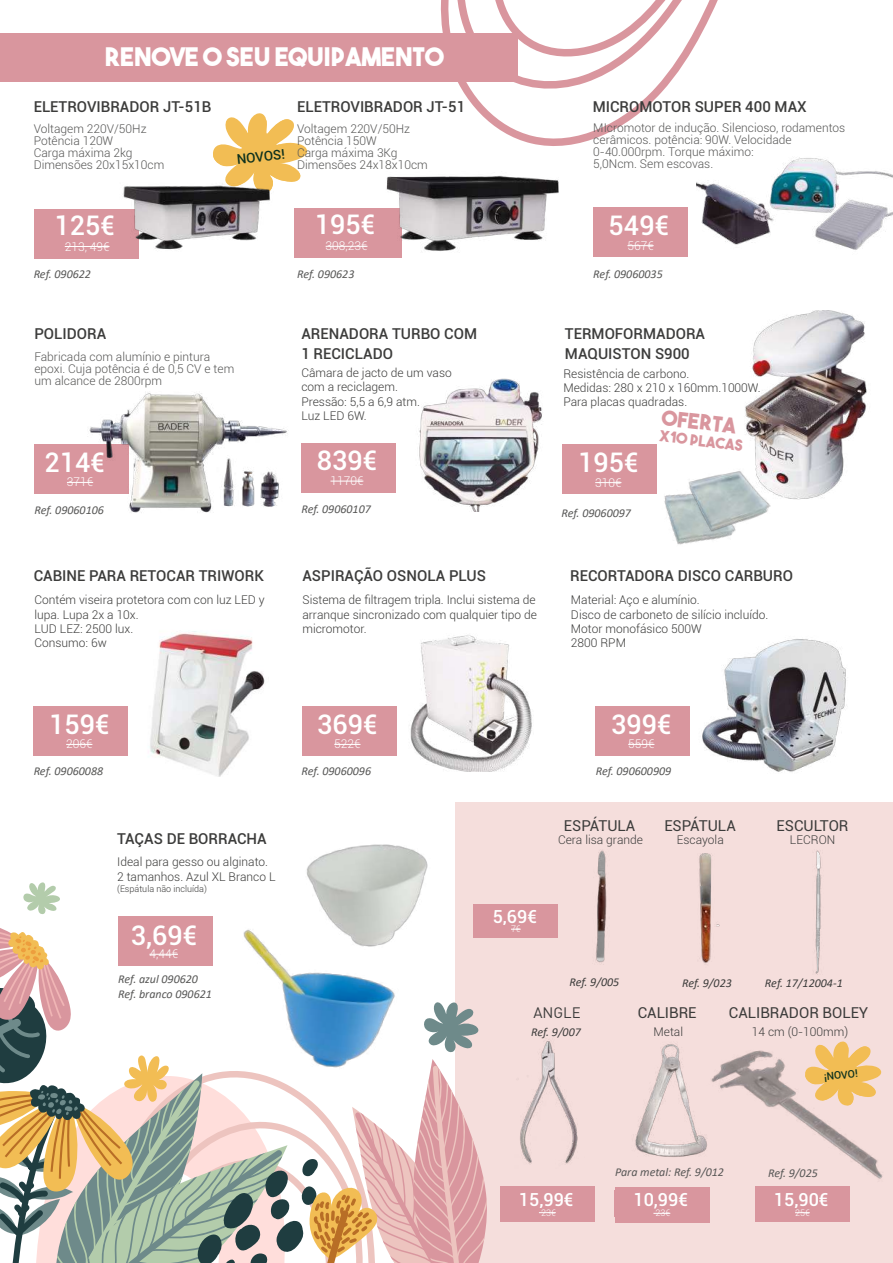
<style>
.page{position:relative;width:893px;height:1263px;background:#fff}
.page>*{position:absolute;margin:0;border:0;box-sizing:border-box;transform-origin:0 0}
.t1{font:500 27px "Roboto";color:#fff}
.t2{font:25.5px "The Bold Font";color:#fff}
.t3{font:21px "The Bold Font";color:#d9969e}
.t4{font:500 18px "Roboto";color:#fff}
.t5{font:500 15px/19.5px "Roboto";color:#3c3c3b}
.t6{font:15px "Roboto";color:#3c3c3b}
.t7{font:15px "The Bold Font";color:#d9969e}
.t8{font:15px "DIN Pro";color:#3c3c3b}
.t9{font:500 13.5px "Roboto";color:#0f321d}
.t10{font:300 12px/14.4px "Roboto";color:#3c3c3b}
.t11{font:300 12px/12px "Roboto";color:#575756}
.t12{font:italic 12px/15px "Calibri";color:#575756}
.t13{font:300 12px "Roboto";color:#fff}
.t14{font:italic 12px "Calibri";color:#3c3c3b}
.t15{font:italic 12px "Calibri";color:#585756}
.t16{font:500 10.5px "Roboto";color:#0f321d}
.t17{font:300 9px "Roboto";color:#3c3c3b}
.t18{font:300 9px "Roboto";color:#fff}
</style>
<div class="page">
<svg style="left:431px;top:0;width:287px;height:145px"></svg>
<div style="left:455px;top:803px;width:438px;height:460px;background:#f5dedc"></div>
<img style="left:745px;top:310px;width:122px;height:190px">
<div style="left:301px;top:443px;width:95px;height:49px;background:#d9969e"></div>
<hr style="left:330px;top:481px;width:33px;height:1px;background:#fff">
<div style="left:34px;top:444px;width:95px;height:50px;background:#d9969e"></div>
<svg style="left:67px;top:482px;width:20px;height:1px"></svg>
<div style="left:563px;top:444px;width:94px;height:50px;background:#d9969e"></div>
<svg style="left:595px;top:482px;width:26px;height:1px"></svg>
<div style="left:302px;top:706px;width:94px;height:50px;background:#d9969e"></div>
<svg style="left:334px;top:744px;width:27px;height:1px"></svg>
<div style="left:34px;top:706px;width:94px;height:50px;background:#d9969e"></div>
<svg style="left:66px;top:744px;width:26px;height:1px"></svg>
<img style="left:664px;top:494px;width:64px;height:51px">
<img style="left:686px;top:466px;width:86px;height:70px">
<div style="left:593px;top:207px;width:95px;height:50px;background:#d9969e"></div>
<svg style="left:627px;top:245px;width:27px;height:1px"></svg>
<div style="left:294px;top:208px;width:108px;height:50px;background:#d9969e"></div>
<hr style="left:326px;top:246px;width:41px;height:1px;background:#fff">
<div style="left:34px;top:209px;width:105px;height:49px;background:#d9969e"></div>
<hr style="left:65px;top:246px;width:45px;height:1px;background:#fff">
<div style="left:596px;top:706px;width:94px;height:50px;background:#d9969e"></div>
<svg style="left:628px;top:744px;width:26px;height:1px"></svg>
<div style="left:0;top:33px;width:518px;height:48px;background:#d9969e"></div>
<img style="left:386px;top:145px;width:182px;height:106px">
<img style="left:87px;top:393px;width:200px;height:120px">
<img style="left:419px;top:378px;width:123px;height:134px">
<img style="left:696px;top:139px;width:197px;height:111px">
<img style="left:150px;top:631px;width:115px;height:146px">
<img style="left:410px;top:635px;width:122px;height:137px">
<img style="left:702px;top:639px;width:144px;height:133px">
<img style="left:520px;top:1041px;width:58px;height:123px">
<img style="left:635px;top:1044px;width:62px;height:113px">
<img style="left:595px;top:850px;width:12px;height:113px">
<div style="left:500px;top:1186px;width:95px;height:36px;background:#d9969e"></div>
<svg style="left:539px;top:1212px;width:17px;height:1px"></svg>
<div style="left:615px;top:1187px;width:94px;height:36px;background:#d9969e"></div>
<div style="left:614px;top:1190px;width:93px;height:19px;background:#d9969e"></div>
<div style="left:614px;top:1209px;width:95px;height:8px;background:#d9969e"></div>
<svg style="left:653px;top:1213px;width:17px;height:1px"></svg>
<img style="left:699px;top:853px;width:21px;height:110px">
<div style="left:755px;top:1186px;width:95px;height:36px;background:#d9969e"></div>
<div style="left:473px;top:904px;width:84px;height:34px;background:#d9969e"></div>
<img style="left:306px;top:844px;width:122px;height:38px">
<svg style="left:0;top:882px;width:487px;height:381px"></svg>
<svg style="left:213px;top:113px;width:94px;height:69px"></svg>
<img style="left:113px;top:153px;width:160px;height:106px">
<img style="left:815px;top:850px;width:6px;height:125px">
<img style="left:697px;top:1041px;width:186px;height:177px">
<h2 class="t2" style="left:105px;top:40px;width:341px">RENOVE O SEU EQUIPAMENTO</h2>
<p class="t5" style="left:34px;top:97px;width:179px">ELETROVIBRADOR JT-51B</p>
<p class="t11" style="left:34px;top:122px;width:132px">Voltagem 220V/50Hz<br>Potência 120W<br>Carga máxima 2kg<br>Dimensões 20x15x10cm</p>
<p class="t9" style="left:236px;top:150px;width:50px;rotate:-6deg">NOVOS!</p>
<p class="t5" style="left:297px;top:97px;width:170px">ELETROVIBRADOR JT-51</p>
<p class="t11" style="left:297px;top:122px;width:132px">Voltagem 220V/50Hz<br>Potência 150W<br>Carga máxima 3Kg<br>Dimensões 24x18x10cm</p>
<p class="t5" style="left:593px;top:97px;width:216px">MICROMOTOR SUPER 400 MAX</p>
<p class="t11" style="left:593px;top:121px;width:254px">MIcromotor de indução. Silencioso, rodamentos cerâmicos. potência: 90W. Velocidade 0-40.000rpm. Torque máximo:<br>5,0Ncm. Sem escovas.</p>
<h1 class="t1" style="left:54px;top:207px;width:62px">125€</h1>
<p class="t13" style="left:65px;top:238px;width:46px">213, 49€</p>
<h1 class="t1" style="left:315px;top:206px;width:62px">195€</h1>
<p class="t13" style="left:326px;top:238px;width:43px">308,23€</p>
<h1 class="t1" style="left:609px;top:206px;width:62px">549€</h1>
<p class="t13" style="left:627px;top:237px;width:28px">567€</p>
<p class="t12" style="left:34px;top:266px;width:59px">Ref. 090622</p>
<p class="t12" style="left:297px;top:266px;width:59px">Ref. 090623</p>
<p class="t12" style="left:593px;top:266px;width:71px">Ref. 09060035</p>
<p class="t5" style="left:34px;top:323px;width:73px">POLIDORA</p>
<p class="t11" style="left:34px;top:350px;width:201px">Fabricada com alumínio e pintura epoxi. Cuja potência é de 0,5 CV e tem um alcance de 2800rpm</p>
<h1 class="t1" style="left:44px;top:443px;width:62px">214€</h1>
<p class="t13" style="left:67px;top:474px;width:28px">371€</p>
<p class="t5" style="left:301px;top:323px;width:177px">ARENADORA TURBO COM<br>1 RECICLADO</p>
<p class="t10" style="left:301px;top:365px;width:152px">Câmara de jacto de um vaso com a reciclagem.<br>Pressão: 5,5 a 6,9 atm.<br>Luz LED 6W.</p>
<h1 class="t1" style="left:317px;top:442px;width:62px">839€</h1>
<p class="t13" style="left:330px;top:472px;width:34px">1170€</p>
<p class="t5" style="left:565px;top:324px;width:142px">TERMOFORMADORA<br>MAQUISTON S900</p>
<p class="t10" style="left:563px;top:366px;width:199px">Resistência de carbono.<br>Medidas: 280 x 210 x 160mm.1000W.<br>Para placas quadradas.</p>
<h3 class="t3" style="left:664px;top:404px;width:76px;rotate:7deg">oferta</h3>
<p class="t7" style="left:661px;top:426px;width:85px;rotate:7deg">x10 placas</p>
<h1 class="t1" style="left:578px;top:443px;width:62px">195€</h1>
<p class="t13" style="left:595px;top:474px;width:28px">310€</p>
<p class="t12" style="left:34px;top:502px;width:71px">Ref. 09060106</p>
<p class="t12" style="left:301px;top:501px;width:71px">Ref. 09060107</p>
<p class="t12" style="left:561px;top:505px;width:71px">Ref. 09060097</p>
<p class="t5" style="left:34px;top:566px;width:232px">CABINE PARA RETOCAR TRIWORK</p>
<p class="t10" style="left:34px;top:592px;width:232px">Contém viseira protetora com con luz LED y lupa. Lupa 2x a 10x.<br>LUD LEZ: 2500 lux.<br>Consumo: 6w</p>
<p class="t5" style="left:302px;top:566px;width:185px">ASPIRAÇÃO OSNOLA PLUS</p>
<p class="t10" style="left:302px;top:592px;width:236px;text-align:justify">Sistema de filtragem tripla. Inclui sistema de arranque sincronizado com qualquier tipo de micromotor.</p>
<p class="t5" style="left:570px;top:566px;width:224px">RECORTADORA DISCO CARBURO</p>
<p class="t10" style="left:571px;top:592px;width:199px">Material: Aço e alumínio.<br>Disco de carboneto de silício incluído.<br>Motor monofásico 500W<br>2800 RPM</p>
<h1 class="t1" style="left:49px;top:705px;width:62px">159€</h1>
<p class="t13" style="left:66px;top:736px;width:28px">206€</p>
<p class="t12" style="left:34px;top:763px;width:71px">Ref. 09060088</p>
<p class="t5" style="left:117px;top:829px;width:151px">TAÇAS DE BORRACHA</p>
<p class="t10" style="left:117px;top:854px;width:160px">Ideal para gesso ou alginato.<br>2 tamanhos. Azul XL Branco L</p>
<p class="t17" style="left:117px;top:882px;width:91px">(Espátula não incluída)</p>
<h1 class="t1" style="left:131px;top:916px;width:68px">3,69€</h1>
<p class="t13" style="left:149px;top:946px;width:30px">4,44€</p>
<p class="t12" style="left:118px;top:971px;width:95px">Ref. azul 090620<br>Ref. branco 090621</p>
<h1 class="t1" style="left:317px;top:705px;width:62px">369€</h1>
<p class="t13" style="left:334px;top:736px;width:28px">522€</p>
<p class="t12" style="left:302px;top:763px;width:71px">Ref. 09060096</p>
<h1 class="t1" style="left:611px;top:705px;width:62px">399€</h1>
<p class="t13" style="left:628px;top:736px;width:28px">559€</p>
<p class="t12" style="left:596px;top:763px;width:77px">Ref. 090600909</p>
<p class="t6" style="left:564px;top:815px;width:73px">ESPÁTULA</p>
<p class="t10" style="left:558px;top:832px;width:87px">Cera lisa grande</p>
<p class="t6" style="left:664px;top:815px;width:73px">ESPÁTULA</p>
<p class="t10" style="left:677px;top:832px;width:48px">Escayola</p>
<p class="t6" style="left:777px;top:815px;width:73px">ESCULTOR</p>
<p class="t10" style="left:790px;top:832px;width:47px">LECRON</p>
<h3 class="t4" style="left:493px;top:904px;width:46px">5,69€</h3>
<p class="t18" style="left:511px;top:923px;width:11px">7€</p>
<p class="t14" style="left:569px;top:974px;width:51px">Ref. 9/005</p>
<p class="t14" style="left:682px;top:975px;width:51px">Ref. 9/023</p>
<p class="t14" style="left:765px;top:974px;width:79px">Ref. 17/12004-1</p>
<p class="t8" style="left:533px;top:1002px;width:49px">ANGLE</p>
<p class="t6" style="left:638px;top:1002px;width:60px">CALIBRE</p>
<p class="t10" style="left:654px;top:1024px;width:31px">Metal</p>
<p class="t14" style="left:531px;top:1023px;width:51px">Ref. 9/007</p>
<p class="t6" style="left:729px;top:1002px;width:141px">CALIBRADOR BOLEY</p>
<p class="t10" style="left:752px;top:1024px;width:98px">14 cm (0-100mm)</p>
<p class="t16" style="left:823px;top:1069px;width:35px;rotate:-6deg">¡NOVO!</p>
<h3 class="t4" style="left:519px;top:1186px;width:56px">15,99€</h3>
<p class="t18" style="left:541px;top:1206px;width:16px">23€</p>
<p class="t15" style="left:615px;top:1163px;width:110px">Para metal: Ref. 9/012</p>
<h3 class="t4" style="left:633px;top:1187px;width:56px">10,99€</h3>
<p class="t18" style="left:656px;top:1207px;width:16px">23€</p>
<p class="t12" style="left:768px;top:1165px;width:51px">Ref. 9/025</p>
<h3 class="t4" style="left:774px;top:1186px;width:56px">15,90€</h3>
<p class="t18" style="left:795px;top:1206px;width:16px">25€</p>
</div>
